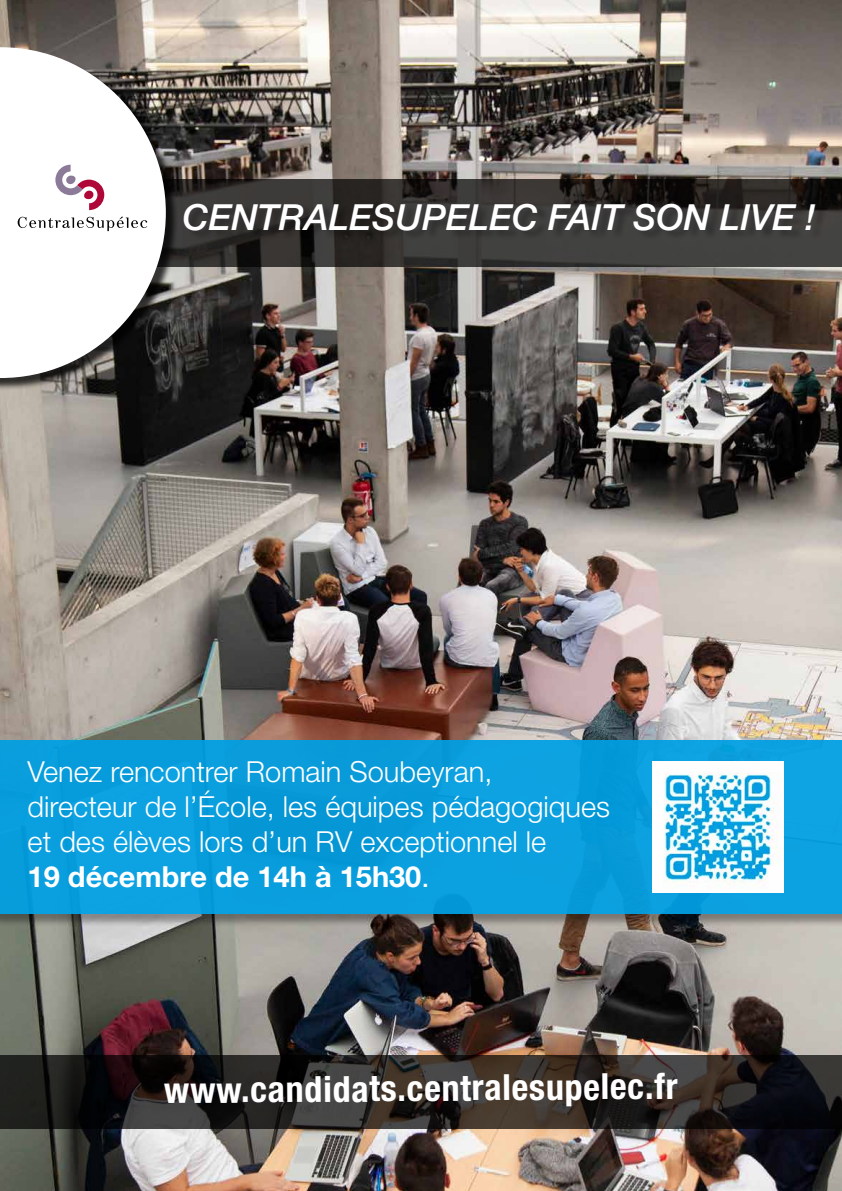
<style>
.page{position:relative;width:842px;height:1191px;background:#fff}
.page>*{position:absolute;margin:0;border:0;box-sizing:border-box;transform-origin:0 0}
.t1{font:700 condensed 36px "Helvetica Neue LT Std";color:#fff}
.t2{font:italic 500 36px "Helvetica Neue LT Std";color:#fff}
.t3{font:300 29px/34.8px "Helvetica Neue LT Std";color:#fff}
.s1{font-weight:700}
.s2{font-weight:400}
</style>
<div class="page">
<img style="left:0;top:0;width:842px;height:1191px">
<svg style="left:0;top:1054px;width:842px;height:74px;background:#292523"></svg>
<svg style="left:178px;top:179px;width:664px;height:88px;background:#312f2d"></svg>
<div style="left:186px;top:203px;width:641px;height:38px;background:#000;opacity:.3"></div>
<div style="left:0;top:741px;width:842px;height:186px;background:#000;opacity:.37"></div>
<div style="left:0;top:740px;width:842px;height:174px;background:#0a9fde"></div>
<div style="left:0;top:49px;width:178px;height:341px;background:#000;opacity:.75"></div>
<svg style="left:0;top:47px;width:166px;height:331px"></svg>
<svg style="left:55px;top:165px;width:49px;height:45px"></svg>
<svg style="left:18px;top:217px;width:129px;height:14px"></svg>
<img style="left:653px;top:761px;width:130px;height:131px">
<p class="t2" style="left:183px;top:196px;width:634px">CENTRALESUPELEC FAIT SON LIVE !</p>
<p class="t3" style="left:28px;top:754px;width:584px">Venez rencontrer Romain Soubeyran,<br>directeur de l’École, les équipes pédagogiques et des élèves lors d’un RV exceptionnel le<br><span class="s1">19 décembre de 14h à 15h30</span><span class="s2">.</span></p>
<p class="t1" style="left:164px;top:1071px;width:515px;rotate:-1deg">www.candidats.centralesupelec.fr</p>
</div>
